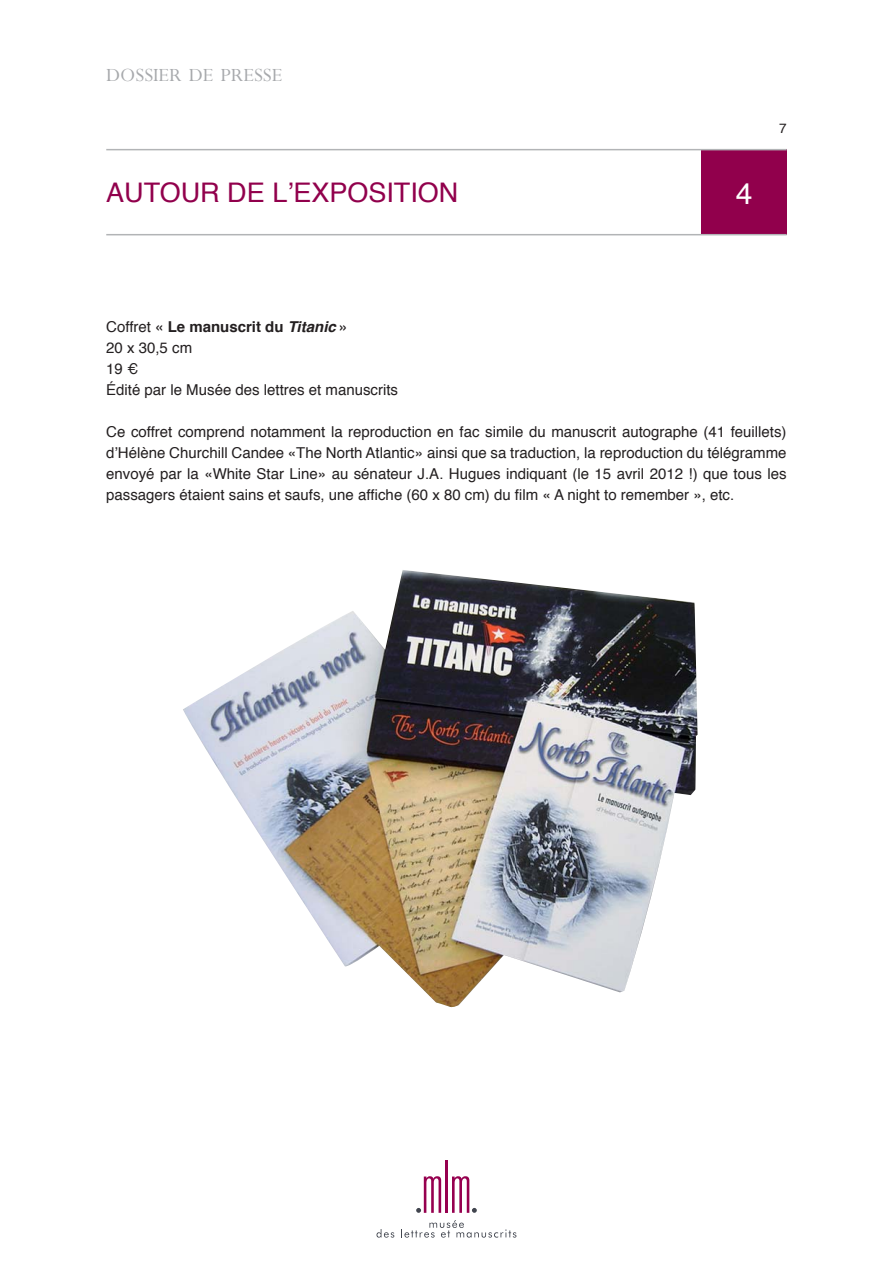
<style>
.page{position:relative;width:893px;height:1263px;background:#fff}
.page>*{position:absolute;margin:0;border:0;box-sizing:border-box;transform-origin:0 0}
.t1{font:30px "Helvetica";color:#fff}
.t2{font:27px "Helvetica";color:#91004c}
.t3{font:21px "M Perpetua";color:#a7a9ac}
.t4{font:15px/21px "Helvetica";color:#231f20}
.t5{font:13.5px "Helvetica";color:#231f20}
.s1{font-weight:700}
.s2{font-weight:700;font-style:italic}
</style>
<div class="page">
<hr style="left:445px;top:1161px;width:3px;height:52px;background:#96004f">
<svg style="left:376px;top:1229px;width:18px;height:9px"></svg>
<svg style="left:401px;top:1220px;width:115px;height:18px"></svg>
<svg style="left:416px;top:1176px;width:25px;height:37px"></svg>
<svg style="left:452px;top:1176px;width:25px;height:37px"></svg>
<div style="left:702px;top:150px;width:85px;height:85px;background:#91004c"></div>
<hr style="left:106px;top:149px;width:681px;height:1px;background:#b2b4b6">
<img style="left:183px;top:570px;width:515px;height:437px">
<hr style="left:106px;top:234px;width:681px;height:1px;background:#b2b4b6">
<h3 class="t3" style="left:106px;top:69px;width:178px">DOSSIER DE PRESSE</h3>
<h2 class="t2" style="left:106px;top:181px;width:354px">AUTOUR DE L’EXPOSITION</h2>
<h1 class="t1" style="left:736px;top:181px;width:18px">4</h1>
<p class="t5" style="left:779px;top:123px;width:9px">7</p>
<p class="t4" style="left:106px;top:318px;width:293px">Coffret <span class="s1">« Le manuscrit du</span> <span class="s2">Titanic</span> <span class="s1">»<br></span>20 x 30,5 cm<br>19 €<br>Édité par le Musée des lettres et manuscrits</p>
<p class="t4" style="left:106px;top:423px;width:682px;text-align:justify">Ce coffret comprend notamment la reproduction en fac simile du manuscrit autographe (41 feuillets) d’Hélène Churchill Candee «The North Atlantic» ainsi que sa traduction, la reproduction du télégramme envoyé par la «White Star Line» au sénateur J.A. Hugues indiquant (le 15 avril 2012 !) que tous les passagers étaient sains et saufs, une affiche (60 x 80 cm) du film « A night to remember », etc.</p>
</div>
